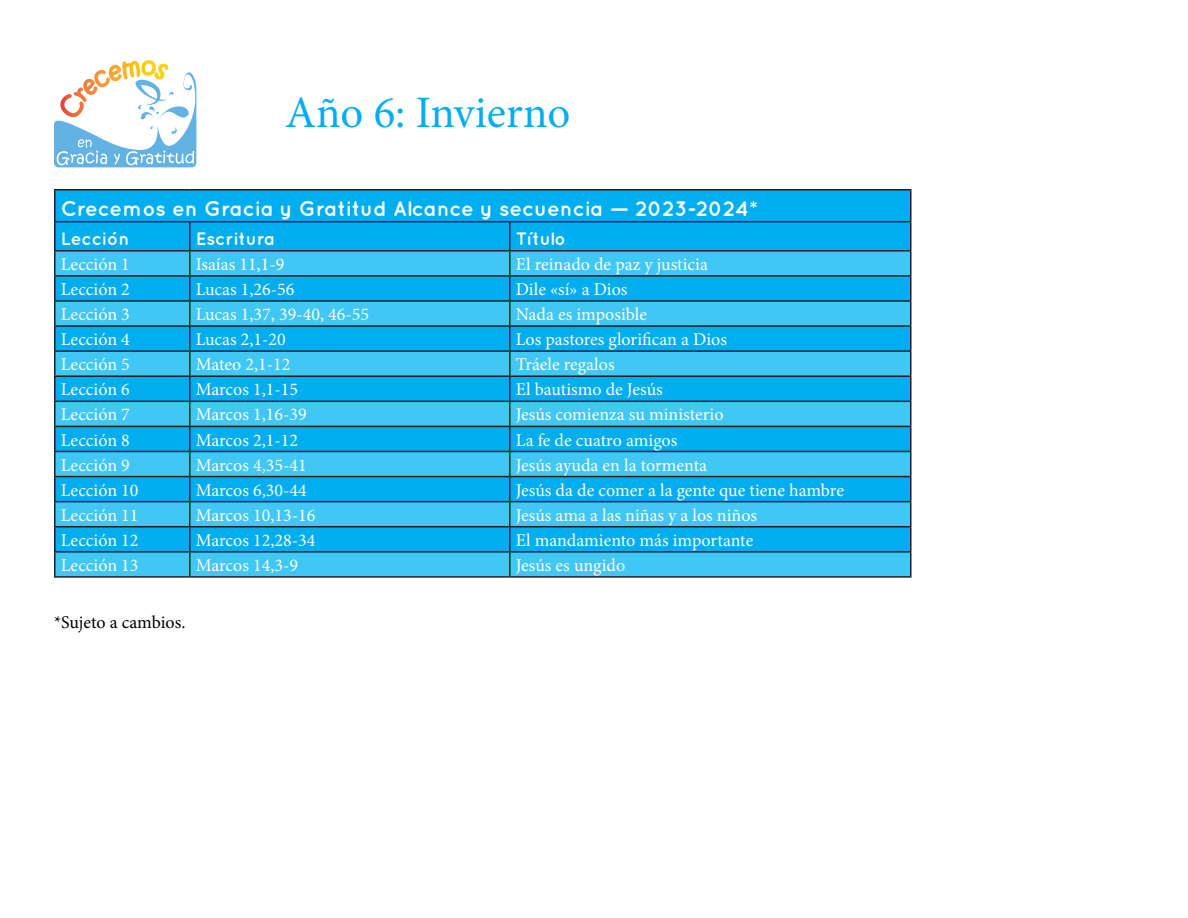
<style>
.page{position:relative;width:1188px;height:918px;background:#fff}
.page>*{position:absolute;margin:0;border:0;box-sizing:border-box;transform-origin:0 0}
.t1{font:45px "Minion Pro";letter-spacing:-.005em;color:#00aeef}
.t2{font:700 21px "Quicksand";color:#fff}
.t3{font:18px "Minion Pro";color:#fff}
.t4{font:700 18px "Quicksand";color:#fff}
.t5{font:18px "Minion Pro";letter-spacing:-.005em;color:#000}
</style>
<div class="page">
<svg style="left:54px;top:60px;width:142px;height:107px"></svg>
<div style="left:56px;top:190px;width:854px;height:31px;background:#00aeef"></div>
<hr style="left:54px;top:189px;width:136px;height:1px;background:#231f20">
<hr style="left:54px;top:190px;width:2px;height:31px;background:#231f20">
<hr style="left:190px;top:189px;width:320px;height:1px;background:#231f20">
<hr style="left:510px;top:189px;width:402px;height:1px;background:#231f20">
<hr style="left:910px;top:190px;width:2px;height:31px;background:#231f20">
<hr style="left:54px;top:221px;width:136px;height:1px;background:#231f20">
<hr style="left:54px;top:222px;width:2px;height:28px;background:#231f20">
<hr style="left:190px;top:221px;width:320px;height:1px;background:#231f20">
<hr style="left:510px;top:221px;width:402px;height:1px;background:#231f20">
<hr style="left:910px;top:222px;width:2px;height:28px;background:#231f20">
<hr style="left:54px;top:250px;width:136px;height:2px;background:#231f20">
<hr style="left:54px;top:252px;width:2px;height:23px;background:#231f20">
<hr style="left:510px;top:250px;width:402px;height:2px;background:#231f20">
<hr style="left:910px;top:252px;width:2px;height:23px;background:#231f20">
<hr style="left:54px;top:275px;width:136px;height:2px;background:#231f20">
<hr style="left:54px;top:277px;width:2px;height:23px;background:#231f20">
<hr style="left:510px;top:275px;width:402px;height:2px;background:#231f20">
<hr style="left:910px;top:277px;width:2px;height:23px;background:#231f20">
<hr style="left:54px;top:300px;width:136px;height:2px;background:#231f20">
<hr style="left:54px;top:302px;width:2px;height:23px;background:#231f20">
<hr style="left:510px;top:300px;width:402px;height:2px;background:#231f20">
<hr style="left:910px;top:302px;width:2px;height:23px;background:#231f20">
<hr style="left:54px;top:325px;width:136px;height:2px;background:#231f20">
<hr style="left:54px;top:327px;width:2px;height:23px;background:#231f20">
<hr style="left:510px;top:325px;width:402px;height:2px;background:#231f20">
<hr style="left:910px;top:327px;width:2px;height:23px;background:#231f20">
<hr style="left:54px;top:350px;width:136px;height:2px;background:#231f20">
<hr style="left:54px;top:352px;width:2px;height:23px;background:#231f20">
<hr style="left:510px;top:350px;width:402px;height:2px;background:#231f20">
<hr style="left:910px;top:352px;width:2px;height:23px;background:#231f20">
<hr style="left:54px;top:375px;width:136px;height:2px;background:#231f20">
<hr style="left:54px;top:377px;width:2px;height:24px;background:#231f20">
<hr style="left:510px;top:375px;width:402px;height:2px;background:#231f20">
<hr style="left:910px;top:377px;width:2px;height:24px;background:#231f20">
<hr style="left:54px;top:401px;width:136px;height:1px;background:#231f20">
<hr style="left:54px;top:402px;width:2px;height:24px;background:#231f20">
<hr style="left:510px;top:401px;width:402px;height:1px;background:#231f20">
<hr style="left:910px;top:402px;width:2px;height:24px;background:#231f20">
<hr style="left:54px;top:426px;width:136px;height:1px;background:#231f20">
<hr style="left:54px;top:427px;width:2px;height:24px;background:#231f20">
<hr style="left:510px;top:426px;width:402px;height:1px;background:#231f20">
<hr style="left:910px;top:427px;width:2px;height:24px;background:#231f20">
<hr style="left:54px;top:451px;width:136px;height:1px;background:#231f20">
<hr style="left:54px;top:452px;width:2px;height:24px;background:#231f20">
<hr style="left:510px;top:451px;width:402px;height:1px;background:#231f20">
<hr style="left:910px;top:452px;width:2px;height:24px;background:#231f20">
<hr style="left:54px;top:476px;width:136px;height:1px;background:#231f20">
<hr style="left:54px;top:477px;width:2px;height:24px;background:#231f20">
<hr style="left:510px;top:476px;width:402px;height:1px;background:#231f20">
<hr style="left:910px;top:477px;width:2px;height:24px;background:#231f20">
<hr style="left:54px;top:501px;width:136px;height:1px;background:#231f20">
<hr style="left:54px;top:502px;width:2px;height:24px;background:#231f20">
<hr style="left:510px;top:501px;width:402px;height:1px;background:#231f20">
<hr style="left:910px;top:502px;width:2px;height:24px;background:#231f20">
<hr style="left:54px;top:526px;width:136px;height:1px;background:#231f20">
<hr style="left:54px;top:527px;width:2px;height:24px;background:#231f20">
<hr style="left:510px;top:526px;width:402px;height:1px;background:#231f20">
<hr style="left:910px;top:527px;width:2px;height:24px;background:#231f20">
<hr style="left:54px;top:551px;width:136px;height:2px;background:#231f20">
<hr style="left:54px;top:553px;width:2px;height:23px;background:#231f20">
<svg style="left:55px;top:222px;width:856px;height:354px;background:#1fb0e4"></svg>
<hr style="left:510px;top:551px;width:402px;height:2px;background:#231f20">
<hr style="left:509px;top:553px;width:2px;height:23px;background:#231f20">
<hr style="left:910px;top:553px;width:2px;height:23px;background:#231f20">
<hr style="left:54px;top:576px;width:136px;height:2px;background:#231f20">
<hr style="left:190px;top:576px;width:320px;height:2px;background:#231f20">
<hr style="left:510px;top:576px;width:402px;height:2px;background:#231f20">
<h1 class="t1" style="left:285px;top:83px;width:287px">Año 6: Invierno</h1>
<p class="t2" style="left:61px;top:196px;width:698px">Crecemos en Gracia y Gratitud Alcance y secuencia — 2023-2024*</p>
<p class="t4" style="left:61px;top:228px;width:70px">Lección</p>
<p class="t4" style="left:196px;top:228px;width:81px">Escritura</p>
<p class="t4" style="left:516px;top:228px;width:52px">Título</p>
<p class="t3" style="left:61px;top:252px;width:71px">Lección 1</p>
<p class="t3" style="left:196px;top:252px;width:90px">Isaías 11,1-9</p>
<p class="t3" style="left:516px;top:252px;width:194px">El reinado de paz y justicia</p>
<p class="t3" style="left:61px;top:277px;width:71px">Lección 2</p>
<p class="t3" style="left:196px;top:277px;width:100px">Lucas 1,26-56</p>
<p class="t3" style="left:516px;top:277px;width:113px">Dile «sí» a Dios</p>
<p class="t3" style="left:61px;top:302px;width:71px">Lección 3</p>
<p class="t3" style="left:196px;top:302px;width:175px">Lucas 1,37, 39-40, 46-55</p>
<p class="t3" style="left:516px;top:302px;width:133px">Nada es imposible</p>
<p class="t3" style="left:61px;top:327px;width:71px">Lección 4</p>
<p class="t3" style="left:196px;top:327px;width:92px">Lucas 2,1-20</p>
<p class="t3" style="left:516px;top:327px;width:213px">Los pastores glorifican a Dios</p>
<p class="t3" style="left:61px;top:352px;width:71px">Lección 5</p>
<p class="t3" style="left:196px;top:352px;width:96px">Mateo 2,1-12</p>
<p class="t3" style="left:516px;top:352px;width:100px">Tráele regalos</p>
<p class="t3" style="left:61px;top:378px;width:71px">Lección 6</p>
<p class="t3" style="left:196px;top:378px;width:104px">Marcos 1,1-15</p>
<p class="t3" style="left:516px;top:378px;width:149px">El bautismo de Jesús</p>
<p class="t3" style="left:61px;top:403px;width:71px">Lección 7</p>
<p class="t3" style="left:196px;top:403px;width:113px">Marcos 1,16-39</p>
<p class="t3" style="left:516px;top:403px;width:209px">Jesús comienza su ministerio</p>
<p class="t3" style="left:61px;top:428px;width:71px">Lección 8</p>
<p class="t3" style="left:196px;top:428px;width:104px">Marcos 2,1-12</p>
<p class="t3" style="left:516px;top:428px;width:163px">La fe de cuatro amigos</p>
<p class="t3" style="left:61px;top:453px;width:71px">Lección 9</p>
<p class="t3" style="left:196px;top:453px;width:113px">Marcos 4,35-41</p>
<p class="t3" style="left:516px;top:453px;width:193px">Jesús ayuda en la tormenta</p>
<p class="t3" style="left:61px;top:478px;width:79px">Lección 10</p>
<p class="t3" style="left:196px;top:478px;width:113px">Marcos 6,30-44</p>
<p class="t3" style="left:516px;top:478px;width:330px">Jesús da de comer a la gente que tiene hambre</p>
<p class="t3" style="left:61px;top:503px;width:79px">Lección 11</p>
<p class="t3" style="left:196px;top:503px;width:121px">Marcos 10,13-16</p>
<p class="t3" style="left:516px;top:503px;width:243px">Jesús ama a las niñas y a los niños</p>
<p class="t3" style="left:61px;top:528px;width:79px">Lección 12</p>
<p class="t3" style="left:196px;top:528px;width:121px">Marcos 12,28-34</p>
<p class="t3" style="left:516px;top:528px;width:239px">El mandamiento más importante</p>
<p class="t3" style="left:61px;top:553px;width:79px">Lección 13</p>
<p class="t3" style="left:196px;top:553px;width:104px">Marcos 14,3-9</p>
<p class="t3" style="left:516px;top:553px;width:111px">Jesús es ungido</p>
<p class="t5" style="left:54px;top:610px;width:133px">*Sujeto a cambios.</p>
</div>
